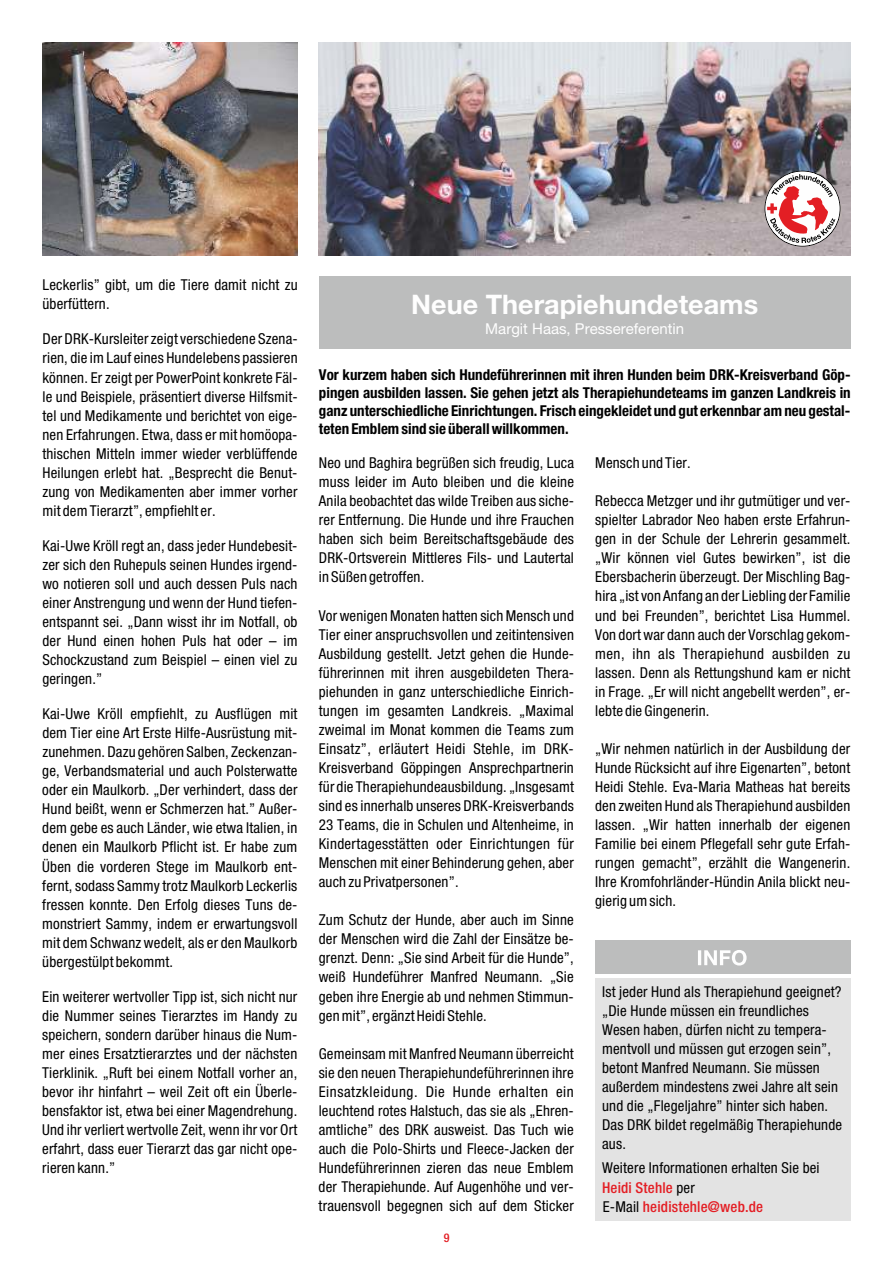
<style>
.page{position:relative;width:893px;height:1263px;background:#fff}
.page>*{position:absolute;margin:0;border:0;box-sizing:border-box;transform-origin:0 0}
.t1{font:700 27px "Helvetica Neue";color:#fefefe}
.t2{font:condensed 15px/19px "Helvetica Neue";letter-spacing:.01em;color:#000;text-align:justify}
.t3{font:700 condensed 15px/17.9px "Helvetica Neue";color:#000;text-align:justify}
.t4{font:15px "Helvetica Neue";color:#fefefe}
.t5{font:500 condensed 12px "Helvetica Neue";color:#e31e24}
.s1{font-weight:500;color:#e31e24}
</style>
<div class="page">
<img style="left:319px;top:43px;width:531px;height:212px">
<div style="left:319px;top:276px;width:531px;height:73px;background:#bcbdbd"></div>
<div style="left:595px;top:978px;width:255px;height:242px;background:#e3e3e3"></div>
<div style="left:595px;top:940px;width:255px;height:34px;background:#bcbdbd"></div>
<svg style="left:698px;top:950px;width:49px;height:15px"></svg>
<svg style="left:765px;top:171px;width:75px;height:76px"></svg>
<img style="left:43px;top:43px;width:255px;height:212px">
<p class="t2" style="left:42px;top:276px;width:257px">Leckerlis” gibt, um die Tiere damit nicht zu überfüttern.</p>
<p class="t2" style="left:42px;top:330px;width:257px">Der DRK-Kursleiter zeigt verschiedene Szena&shy;rien, die im Lauf eines Hundelebens passieren können. Er zeigt per PowerPoint konkrete Fäl&shy;le und Beispiele, präsentiert diverse Hilfsmit&shy;tel und Medikamente und berichtet von eige&shy;nen Erfahrungen. Etwa, dass er mit homöopa&shy;thischen Mitteln immer wieder verblüffende Heilungen erlebt hat. „Besprecht die Benut&shy;zung von Medikamenten aber immer vorher mit dem Tierarzt”, empfiehlt er.</p>
<p class="t2" style="left:42px;top:536px;width:257px">Kai-Uwe Kröll regt an, dass jeder Hundebesit&shy;zer sich den Ruhepuls seinen Hundes irgend&shy;wo notieren soll und auch dessen Puls nach einer Anstrengung und wenn der Hund tiefen&shy;entspannt sei. „Dann wisst ihr im Notfall, ob der Hund einen hohen Puls hat oder – im Schockzustand zum Beispiel – einen viel zu geringen.”</p>
<p class="t2" style="left:42px;top:704px;width:257px">Kai-Uwe Kröll empfiehlt, zu Ausflügen mit dem Tier eine Art Erste Hilfe-Ausrüstung mit&shy;zunehmen. Dazu gehören Salben, Zeckenzan&shy;ge, Verbandsmaterial und auch Polsterwatte oder ein Maulkorb. „Der verhindert, dass der Hund beißt, wenn er Schmerzen hat.” Außer&shy;dem gebe es auch Länder, wie etwa Italien, in denen ein Maulkorb Pflicht ist. Er habe zum Üben die vorderen Stege im Maulkorb ent&shy;fernt, sodass Sammy trotz Maulkorb Leckerlis fressen konnte. Den Erfolg dieses Tuns de&shy;monstriert Sammy, indem er erwartungsvoll mit dem Schwanz wedelt, als er den Maulkorb übergestülpt bekommt.</p>
<p class="t2" style="left:42px;top:987px;width:257px">Ein weiterer wertvoller Tipp ist, sich nicht nur die Nummer seines Tierarztes im Handy zu speichern, sondern darüber hinaus die Num&shy;mer eines Ersatztierarztes und der nächsten Tierklinik. „Ruft bei einem Notfall vorher an, bevor ihr hinfahrt – weil Zeit oft ein Überle&shy;bensfaktor ist, etwa bei einer Magendrehung.<br>Und ihr verliert wertvolle Zeit, wenn ihr vor Ort erfahrt, dass euer Tierarzt das gar nicht ope&shy;rieren kann.”</p>
<h1 class="t1" style="left:411px;top:290px;width:348px">Neue Therapiehundeteams</h1>
<p class="t4" style="left:485px;top:321px;width:200px">Margit Haas, Pressereferentin</p>
<p class="t3" style="left:319px;top:366px;width:533px">Vor kurzem haben sich Hundeführerinnen mit ihren Hunden beim DRK-Kreisverband Göp&shy;pingen ausbilden lassen. Sie gehen jetzt als Therapiehundeteams im ganzen Landkreis in ganz unterschiedliche Einrichtungen. Frisch eingekleidet und gut erkennbar am neu gestal&shy;teten Emblem sind sie überall willkommen.</p>
<p class="t2" style="left:319px;top:454px;width:257px">Neo und Baghira begrüßen sich freudig, Luca muss leider im Auto bleiben und die kleine Anila beobachtet das wilde Treiben aus siche&shy;rer Entfernung. Die Hunde und ihre Frauchen haben sich beim Bereitschaftsgebäude des DRK-Ortsverein Mittleres Fils- und Lautertal in Süßen getroffen.</p>
<p class="t2" style="left:319px;top:606px;width:257px">Vor wenigen Monaten hatten sich Mensch und Tier einer anspruchsvollen und zeitintensiven Ausbildung gestellt. Jetzt gehen die Hunde&shy;führerinnen mit ihren ausgebildeten Thera&shy;piehunden in ganz unterschiedliche Einrich&shy;tungen im gesamten Landkreis. „Maximal zweimal im Monat kommen die Teams zum Einsatz”, erläutert Heidi Stehle, im DRK-Kreisverband Göppingen Ansprechpartnerin für die Therapiehundeausbildung. „Insgesamt sind es innerhalb unseres DRK-Kreisverbands 23 Teams, die in Schulen und Altenheime, in Kindertagesstätten oder Einrichtungen für Menschen mit einer Behinderung gehen, aber auch zu Privatpersonen”.</p>
<p class="t2" style="left:319px;top:911px;width:257px">Zum Schutz der Hunde, aber auch im Sinne der Menschen wird die Zahl der Einsätze be&shy;grenzt. Denn: „Sie sind Arbeit für die Hunde”, weiß Hundeführer Manfred Neumann. „Sie geben ihre Energie ab und nehmen Stimmun&shy;gen mit”, ergänzt Heidi Stehle.</p>
<p class="t2" style="left:319px;top:1044px;width:257px">Gemeinsam mit Manfred Neumann überreicht sie den neuen Therapiehundeführerinnen ihre Einsatzkleidung. Die Hunde erhalten ein leuchtend rotes Halstuch, das sie als „Ehren&shy;amtliche” des DRK ausweist. Das Tuch wie auch die Polo-Shirts und Fleece-Jacken der Hundeführerinnen zieren das neue Emblem der Therapiehunde. Auf Augenhöhe und ver&shy;trauensvoll begegnen sich auf dem Sticker</p>
<p class="t5" style="left:444px;top:1231px;width:7px">9</p>
<p class="t2" style="left:595px;top:454px;width:97px">Mensch und Tier.</p>
<p class="t2" style="left:595px;top:492px;width:257px">Rebecca Metzger und ihr gutmütiger und ver&shy;spielter Labrador Neo haben erste Erfahrun&shy;gen in der Schule der Lehrerin gesammelt. „Wir können viel Gutes bewirken”, ist die Ebersbacherin überzeugt. Der Mischling Bag&shy;hira „ist von Anfang an der Liebling der Familie und bei Freunden”, berichtet Lisa Hummel.<br>Von dort war dann auch der Vorschlag gekom&shy;men, ihn als Therapiehund ausbilden zu lassen. Denn als Rettungshund kam er nicht in Frage. „Er will nicht angebellt werden”, er&shy;lebte die Gingenerin.</p>
<p class="t2" style="left:595px;top:739px;width:257px">„Wir nehmen natürlich in der Ausbildung der Hunde Rücksicht auf ihre Eigenarten”, betont Heidi Stehle. Eva-Maria Matheas hat bereits den zweiten Hund als Therapiehund ausbilden lassen. „Wir hatten innerhalb der eigenen Familie bei einem Pflegefall sehr gute Erfah&shy;rungen gemacht”, erzählt die Wangenerin.<br>Ihre Kromfohrländer-Hündin Anila blickt neu&shy;gierig um sich.</p>
<p class="t2" style="left:602px;top:982px;width:242px;text-align:left">Ist jeder Hund als Therapiehund geeignet? „Die Hunde müssen ein freundliches Wesen haben, dürfen nicht zu tempera&shy;mentvoll und müssen gut erzogen sein”, betont Manfred Neumann. Sie müssen außerdem mindestens zwei Jahre alt sein und die „Flegeljahre” hinter sich haben.<br>Das DRK bildet regelmäßig Therapiehunde aus.</p>
<p class="t2" style="left:602px;top:1159px;width:219px;text-align:left">Weitere Informationen erhalten Sie bei<br><span class="s1">Heidi Stehle</span> per<br>E-Mail <span class="s1">heidistehle@web.de</span></p>
</div>
